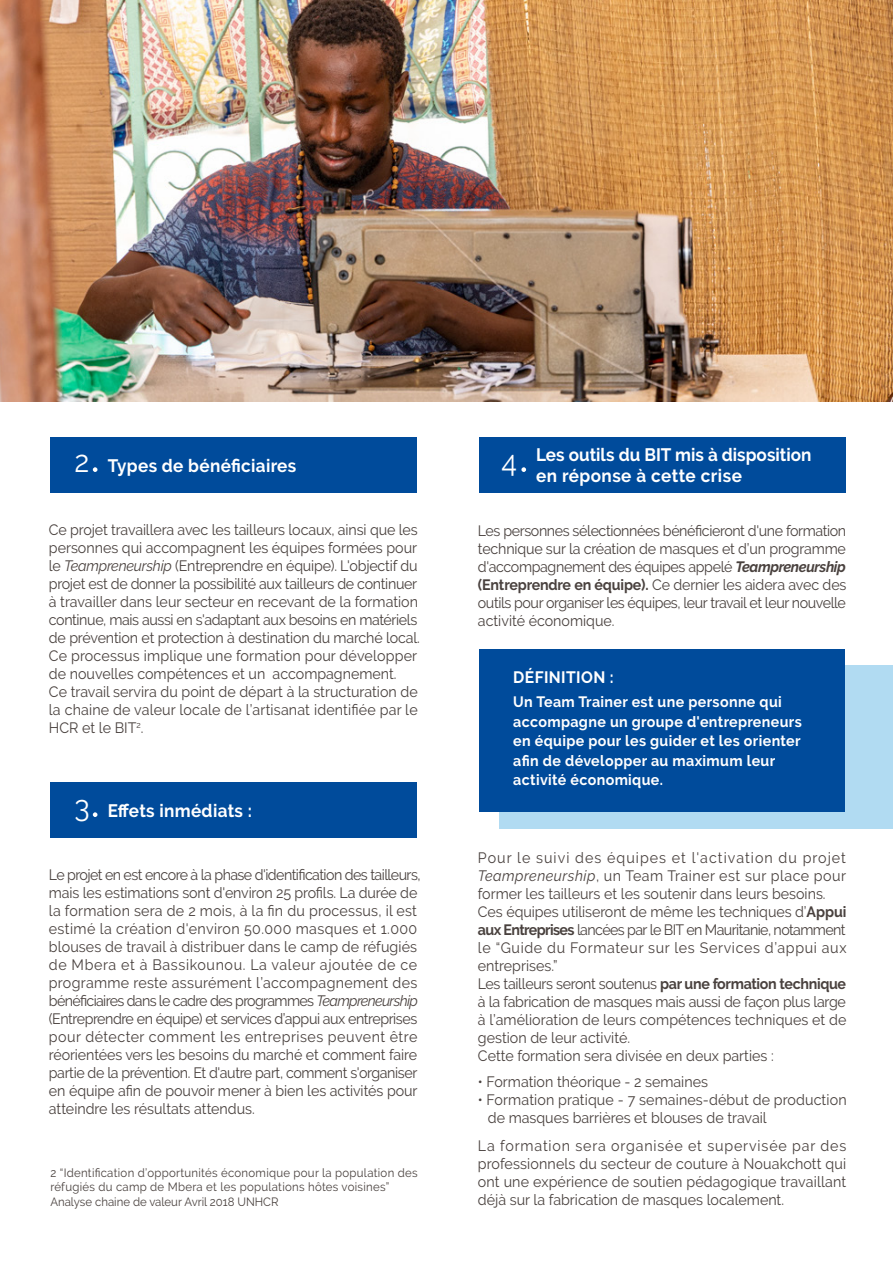
<style>
.page{position:relative;width:893px;height:1263px;background:#fff}
.page>*{position:absolute;margin:0;border:0;box-sizing:border-box;transform-origin:0 0}
.t1{font:30px "Raleway";color:#fff;scale:.95 1}
.t2{font:700 18px/21px "Raleway";color:#fff;scale:.95 1}
.t3{font:700 18px "Raleway";letter-spacing:.02em;color:#fff;scale:.95 1}
.t4{font:700 16.5px "Raleway";letter-spacing:.025em;color:#fff;scale:.95 1}
.t5{font:15px/18px "Raleway";color:#49413e;scale:.95 1}
.t6{font:700 15px/19.5px "Raleway";letter-spacing:.025em;color:#fff;scale:.95 1}
.t7{font:12px/14.4px "Raleway";letter-spacing:.025em;color:#49413e;scale:.95 1}
.s1{font-weight:400;font-size:30px}
.s2{font-style:italic}
.s3{font-weight:700;font-style:italic}
.s4{font-weight:700}
</style>
<div class="page">
<img style="left:0;top:0;width:893px;height:402px">
<div style="left:500px;top:665px;width:393px;height:164px;background:#b1dbf2"></div>
<div style="left:479px;top:649px;width:366px;height:163px;background:#004b9b"></div>
<div style="left:50px;top:437px;width:367px;height:56px;background:#004b9b"></div>
<svg style="left:93px;top:467px;width:4px;height:5px"></svg>
<div style="left:50px;top:782px;width:367px;height:56px;background:#004b9b"></div>
<svg style="left:93px;top:812px;width:4px;height:5px"></svg>
<div style="left:479px;top:437px;width:367px;height:56px;background:#004b9b"></div>
<svg style="left:521px;top:467px;width:5px;height:5px"></svg>
<p class="t3" style="left:74px;top:455px;width:235px"><span class="s1">2</span> Types de bénéficiaires</p>
<h1 class="t1" style="left:501px;top:444px;width:18px">4</h1>
<p class="t2" style="left:536px;top:445px;width:291px">Les outils du BIT mis à disposition en réponse à cette crise</p>
<p class="t5" style="left:49px;top:520px;width:392px">Ce projet travaillera avec les tailleurs locaux, ainsi que les personnes qui accompagnent les équipes formées pour le <span class="s2">Teampreneurship</span> (Entreprendre en équipe). L'objectif du projet est de donner la possibilité aux tailleurs de continuer à travailler dans leur secteur en recevant de la formation continue, mais aussi en s'adaptant aux besoins en matériels de prévention et protection à destination du marché local.<br>Ce processus implique une formation pour développer de nouvelles compétences et un accompagnement.<br>Ce travail servira du point de départ à la structuration de la chaine de valeur locale de l’artisanat identifiée par le HCR et le BIT<sup>2</sup>.</p>
<p class="t5" style="left:478px;top:522px;width:389px;text-align:justify">Les personnes sélectionnées bénéficieront d'une formation technique sur la création de masques et d’un programme d'accompagnement des équipes appelé <span class="s3">Teampreneurship </span><span class="s4">(Entreprendre en équipe).</span> Ce dernier les aidera avec des outils pour organiser les équipes, leur travail et leur nouvelle activité économique.</p>
<p class="t4" style="left:513px;top:668px;width:107px">DÉFINITION :</p>
<p class="t6" style="left:513px;top:692px;width:305px">Un Team Trainer est une personne qui accompagne un groupe d'entrepreneurs en équipe pour les guider et les orienter afin de développer au maximum leur activité économique.</p>
<p class="t3" style="left:74px;top:800px;width:189px"><span class="s1">3</span> Effets inmédiats :</p>
<p class="t5" style="left:49px;top:865px;width:393px">Le projet en est encore à la phase d'identification des tailleurs, mais les estimations sont d'environ 25 profils. La durée de la formation sera de 2 mois, à la fin du processus, il est estimé la création d'environ 50.000 masques et 1.000 blouses de travail à distribuer dans le camp de réfugiés de Mbera et à Bassikounou. La valeur ajoutée de ce programme reste assurément l’accompagnement des bénéficiaires dans le cadre des programmes <span class="s2">Teampreneurship </span>(Entreprendre en équipe) et services d’appui aux entreprises pour détecter comment les entreprises peuvent être réorientées vers les besoins du marché et comment faire partie de la prévention. Et d'autre part, comment s'organiser en équipe afin de pouvoir mener à bien les activités pour atteindre les résultats attendus.</p>
<p class="t7" style="left:50px;top:1165px;width:388px">2 “Identification d’opportunités économique pour la population des réfugiés du camp de Mbera et les populations hôtes voisines”<br>Analyse chaine de valeur Avril 2018 UNHCR</p>
<p class="t5" style="left:478px;top:849px;width:389px">Pour le suivi des équipes et l'activation du projet <span class="s2">Teampreneurship</span>, un Team Trainer est sur place pour former les tailleurs et les soutenir dans leurs besoins.<br>Ces équipes utiliseront de même les techniques d’<span class="s4">Appui aux Entreprises</span> lancées par le BIT en Mauritanie, notamment le “Guide du Formateur sur les Services d’appui aux entreprises.”<br>Les tailleurs seront soutenus <span class="s4">par une formation technique </span>à la fabrication de masques mais aussi de façon plus large à l’amélioration de leurs compétences techniques et de gestion de leur activité.<br>Cette formation sera divisée en deux parties :</p>
<p class="t5" style="left:478px;top:1072px;width:244px">• Formation théorique - 2 semaines</p>
<p class="t5" style="left:488px;top:1090px;width:379px;text-indent:-10px">• Formation pratique - 7 semaines-début de production de masques barrières et blouses de travail</p>
<p class="t5" style="left:478px;top:1137px;width:389px;text-align:justify">La formation sera organisée et supervisée par des professionnels du secteur de couture à Nouakchott qui ont une expérience de soutien pédagogique travaillant déjà sur la fabrication de masques localement.</p>
</div>
